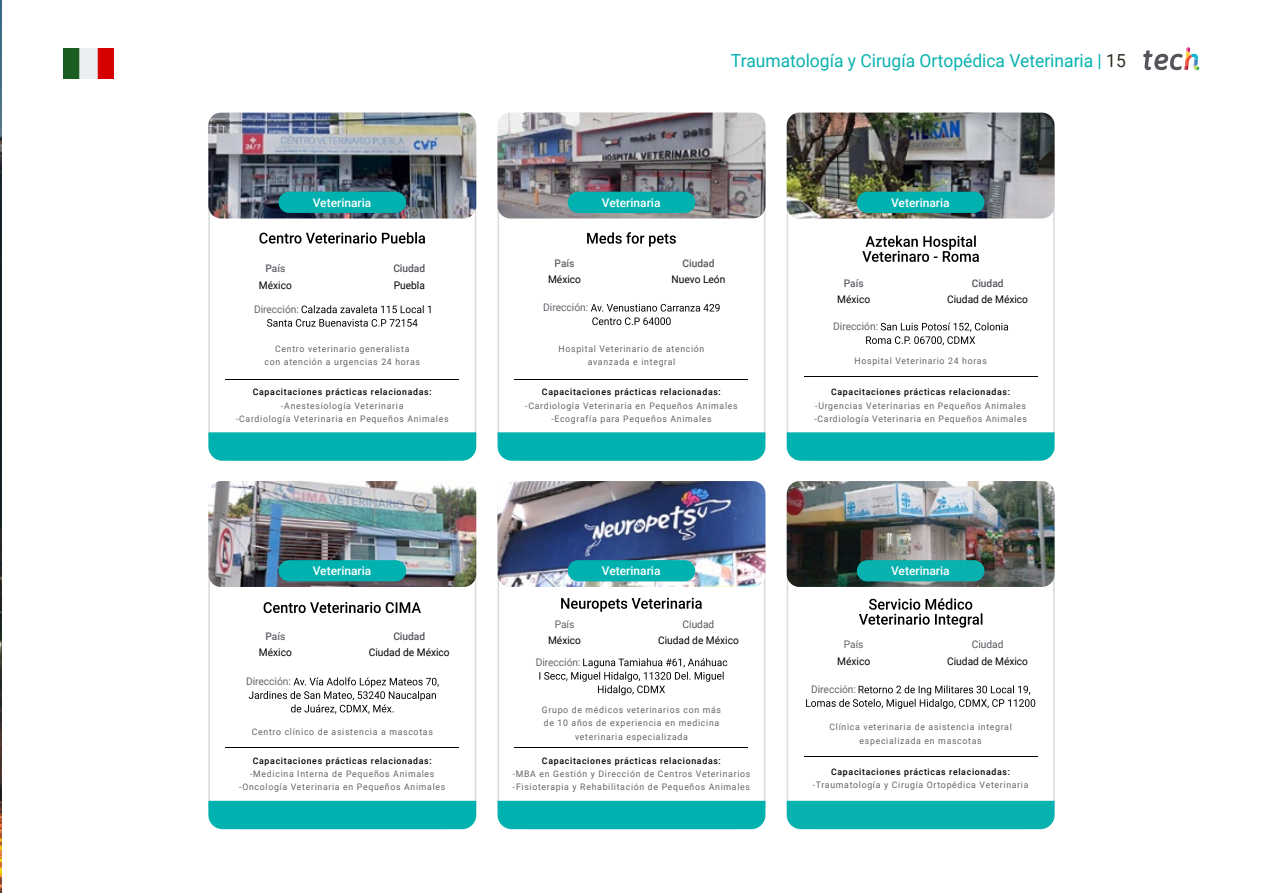
<style>
.page{position:relative;width:1263px;height:893px;background:#fff}
.page>*{position:absolute;margin:0;border:0;box-sizing:border-box;transform-origin:0 0}
.t1{font:18px "Roboto";color:#09b2af}
.t2{font:500 12px "Roboto";color:#fff}
.t3{font:10.5px "Roboto";color:#000}
.t4{font:10.5px "Roboto";color:#61646a}
.t5{font:500 10.5px "Roboto";color:#52555b}
.t6{font:500 10.5px "Roboto";color:#61646a}
.t7{font:10.5px "Roboto";color:#52555b}
.t8{font:9px/13.5px "Roboto";letter-spacing:.08em;color:#61646a;text-align:center}
.t9{font:500 9px "Roboto";letter-spacing:.08em;color:#000}
.s1{color:#00b2af}
.s2{color:#322e21}
</style>
<div class="page">
<img style="left:0;top:0;width:1px;height:893px">
<svg style="left:1143px;top:47px;width:56px;height:24px"></svg>
<img style="left:64px;top:49px;width:49px;height:30px">
<svg style="left:208px;top:112px;width:269px;height:337px"></svg>
<img style="left:208px;top:113px;width:268px;height:105px">
<div style="left:279px;top:192px;width:127px;height:21px;background:#00b2af;border-radius:11px"></div>
<svg style="left:208px;top:432px;width:268px;height:29px;background:#08b4b1"></svg>
<hr style="left:225px;top:379px;width:234px;height:1px;background:#000">
<svg style="left:259px;top:232px;width:166px;height:12px"></svg>
<svg style="left:301px;top:305px;width:130px;height:8px"></svg>
<svg style="left:267px;top:319px;width:151px;height:8px"></svg>
<svg style="left:497px;top:112px;width:269px;height:338px"></svg>
<img style="left:497px;top:113px;width:268px;height:105px">
<div style="left:568px;top:192px;width:127px;height:21px;background:#00b2af;border-radius:11px"></div>
<svg style="left:497px;top:432px;width:268px;height:29px;background:#08b4b1"></svg>
<hr style="left:515px;top:379px;width:233px;height:1px;background:#000">
<svg style="left:587px;top:232px;width:89px;height:15px"></svg>
<svg style="left:591px;top:304px;width:129px;height:21px"></svg>
<svg style="left:786px;top:112px;width:269px;height:339px"></svg>
<img style="left:787px;top:113px;width:267px;height:105px">
<div style="left:857px;top:192px;width:127px;height:21px;background:#00b2af;border-radius:11px"></div>
<svg style="left:787px;top:432px;width:267px;height:29px;background:#07b4b1"></svg>
<hr style="left:804px;top:376px;width:233px;height:1px;background:#000">
<svg style="left:862px;top:236px;width:117px;height:26px"></svg>
<svg style="left:866px;top:322px;width:142px;height:23px"></svg>
<svg style="left:208px;top:492px;width:269px;height:338px"></svg>
<img style="left:208px;top:481px;width:268px;height:106px">
<div style="left:279px;top:560px;width:127px;height:21px;background:#00b2af;border-radius:11px"></div>
<div style="left:208px;top:801px;width:268px;height:28px;background:#00b2af"></div>
<hr style="left:225px;top:747px;width:234px;height:1px;background:#000">
<svg style="left:264px;top:602px;width:157px;height:11px"></svg>
<svg style="left:249px;top:677px;width:190px;height:37px"></svg>
<svg style="left:497px;top:491px;width:269px;height:339px"></svg>
<img style="left:497px;top:481px;width:268px;height:106px">
<div style="left:568px;top:560px;width:127px;height:21px;background:#00b2af;border-radius:11px"></div>
<div style="left:497px;top:801px;width:268px;height:28px;background:#00b2af"></div>
<hr style="left:515px;top:747px;width:233px;height:1px;background:#000">
<svg style="left:561px;top:598px;width:141px;height:14px"></svg>
<svg style="left:539px;top:658px;width:188px;height:37px"></svg>
<svg style="left:786px;top:490px;width:269px;height:340px"></svg>
<img style="left:787px;top:481px;width:267px;height:106px">
<div style="left:857px;top:560px;width:127px;height:21px;background:#09b2af;border-radius:11px"></div>
<div style="left:787px;top:801px;width:267px;height:28px;background:#09b2af"></div>
<hr style="left:804px;top:756px;width:233px;height:1px;background:#000">
<svg style="left:859px;top:598px;width:123px;height:30px"></svg>
<svg style="left:806px;top:685px;width:229px;height:24px"></svg>
<h2 class="t2" style="left:313px;top:194px;width:60px">Veterinaria</h2>
<p class="t6" style="left:265px;top:261px;width:21px">País</p>
<p class="t3" style="left:259px;top:278px;width:34px">México</p>
<p class="t5" style="left:393px;top:261px;width:33px">Ciudad</p>
<p class="t3" style="left:394px;top:278px;width:33px">Puebla</p>
<p class="t4" style="left:254px;top:302px;width:46px">Dirección:</p>
<p class="t8" style="left:265px;top:341px;width:157px">Centro veterinario generalista<br>con atención a urgencias 24 horas</p>
<p class="t9" style="left:253px;top:386px;width:180px">Capacitaciones prácticas relacionadas:</p>
<p class="t8" style="left:236px;top:398px;width:214px">-Anestesiología Veterinaria<br>-Cardiología Veterinaria en Pequeños Animales</p>
<h2 class="t2" style="left:313px;top:563px;width:60px">Veterinaria</h2>
<p class="t6" style="left:265px;top:628px;width:21px">País</p>
<p class="t3" style="left:259px;top:645px;width:34px">México</p>
<p class="t4" style="left:246px;top:674px;width:46px">Dirección:</p>
<p class="t5" style="left:393px;top:628px;width:33px">Ciudad</p>
<p class="t3" style="left:369px;top:645px;width:82px">Ciudad de México</p>
<p class="t8" style="left:252px;top:725px;width:182px">Centro clínico de asistencia a mascotas</p>
<p class="t9" style="left:253px;top:754px;width:180px">Capacitaciones prácticas relacionadas:</p>
<p class="t8" style="left:239px;top:767px;width:208px">-Medicina Interna de Pequeños Animales -Oncología Veterinaria en Pequeños Animales</p>
<h2 class="t2" style="left:602px;top:194px;width:60px">Veterinaria</h2>
<h1 class="t1" style="left:731px;top:48px;width:396px">Traumatología y Cirugía Ortopédica Veteri<span class="s1">naria |</span> <span class="s2">15</span></h1>
<h2 class="t2" style="left:891px;top:194px;width:60px">Veterinaria</h2>
<p class="t6" style="left:555px;top:256px;width:21px">País</p>
<p class="t3" style="left:548px;top:272px;width:34px">México</p>
<p class="t5" style="left:682px;top:256px;width:33px">Ciudad</p>
<p class="t3" style="left:672px;top:272px;width:55px">Nuevo León</p>
<p class="t4" style="left:543px;top:300px;width:46px">Dirección:</p>
<p class="t8" style="left:559px;top:341px;width:147px">Hospital Veterinario de atención avanzada e integral</p>
<p class="t9" style="left:542px;top:386px;width:180px">Capacitaciones prácticas relacionadas:</p>
<p class="t8" style="left:525px;top:398px;width:214px">-Cardiología Veterinaria en Pequeños Animales -Ecografía para Pequeños Animales</p>
<p class="t4" style="left:555px;top:617px;width:21px">País</p>
<p class="t3" style="left:548px;top:633px;width:34px">México</p>
<p class="t4" style="left:536px;top:655px;width:46px">Dirección:</p>
<h2 class="t2" style="left:602px;top:563px;width:60px">Veterinaria</h2>
<p class="t7" style="left:683px;top:617px;width:33px">Ciudad</p>
<p class="t3" style="left:658px;top:633px;width:82px">Ciudad de México</p>
<p class="t8" style="left:542px;top:703px;width:181px">Grupo de médicos veterinarios con más de 10 años de experiencia en medicina veterinaria especializada</p>
<p class="t9" style="left:542px;top:754px;width:180px">Capacitaciones prácticas relacionadas:</p>
<p class="t8" style="left:513px;top:767px;width:239px;text-align:left">-MBA en Gestión y Dirección de Centros Veterinarios -Fisioterapia y Rehabilitación de Pequeños Animales</p>
<p class="t6" style="left:844px;top:275px;width:21px">País</p>
<p class="t3" style="left:837px;top:292px;width:34px">México</p>
<p class="t5" style="left:972px;top:275px;width:33px">Ciudad</p>
<p class="t3" style="left:947px;top:292px;width:82px">Ciudad de México</p>
<p class="t4" style="left:833px;top:319px;width:46px">Dirección:</p>
<p class="t8" style="left:854px;top:354px;width:134px">Hospital Veterinario 24 horas</p>
<p class="t9" style="left:831px;top:386px;width:180px">Capacitaciones prácticas relacionadas:</p>
<p class="t8" style="left:814px;top:398px;width:214px;text-align:left">-Urgencias Veterinarias en Pequeños Animales -Cardiología Veterinaria en Pequeños Animales</p>
<h2 class="t2" style="left:891px;top:563px;width:60px">Veterinaria</h2>
<p class="t4" style="left:844px;top:637px;width:21px">País</p>
<p class="t3" style="left:837px;top:654px;width:34px">México</p>
<p class="t7" style="left:972px;top:637px;width:33px">Ciudad</p>
<p class="t3" style="left:947px;top:654px;width:82px">Ciudad de México</p>
<p class="t4" style="left:811px;top:682px;width:46px">Dirección:</p>
<p class="t8" style="left:829px;top:720px;width:184px">Clínica veterinaria de asistencia integral especializada en mascotas</p>
<p class="t9" style="left:831px;top:766px;width:180px">Capacitaciones prácticas relacionadas:</p>
<p class="t8" style="left:813px;top:778px;width:217px">-Traumatología y Cirugía Ortopédica Veterinaria</p>
</div>
